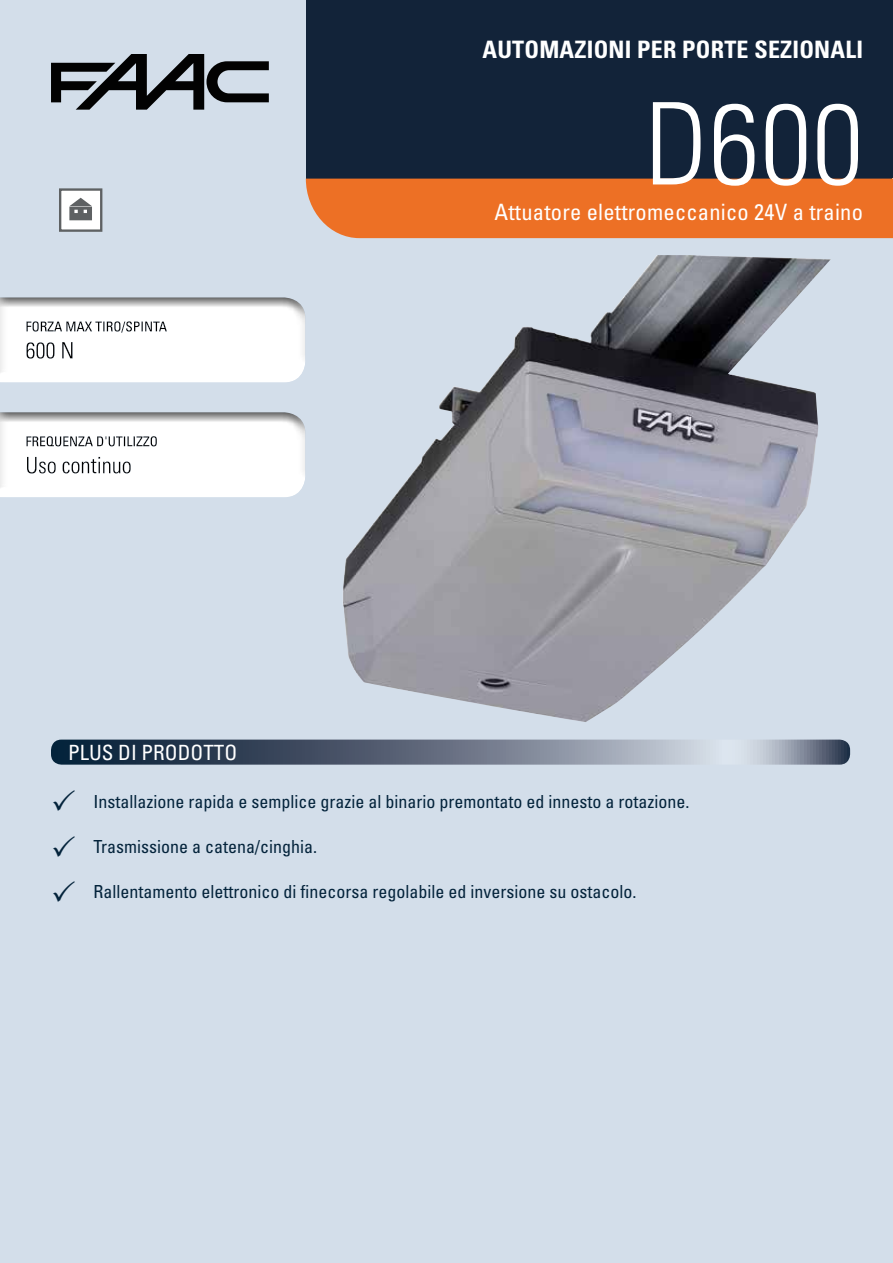
<style>
.page{position:relative;width:893px;height:1263px;background:#d3deea}
.page>*{position:absolute;margin:0;border:0;box-sizing:border-box;transform-origin:0 0}
.t1{font:300 condensed 114px "Univers LT Std";color:#fff}
.t2{font:700 condensed 24px "Univers LT Std";letter-spacing:.01em;color:#fff}
.t3{font:condensed 22.5px "Univers LT Std";letter-spacing:.01em;color:#fff}
.t4{font:condensed 21px "Univers LT Std";color:#fff}
.t5{font:condensed 18px "Univers LT Std";color:#03233b}
</style>
<div class="page">
<div style="left:306px;top:0;width:587px;height:179px;background:#122339"></div>
<div style="left:306px;top:179px;width:587px;height:59px;background:#ed7025"></div>
<svg style="left:51px;top:54px;width:218px;height:56px"></svg>
<div style="left:60px;top:190px;width:41px;height:41px;background:#fff"></div>
<div style="left:59px;top:188px;width:43px;height:44px;border:2px solid #5e6163"></div>
<svg style="left:69px;top:198px;width:23px;height:22px"></svg>
<div style="left:0;top:358px;width:306px;height:25px;background:#fff"></div>
<div style="left:0;top:296px;width:306px;height:78px;background:#000;opacity:.75"></div>
<div style="left:0;top:472px;width:306px;height:26px;background:#fff"></div>
<div style="left:0;top:411px;width:306px;height:78px;background:#000;opacity:.75"></div>
<img style="left:343px;top:255px;width:488px;height:467px">
<svg style="left:51px;top:740px;width:799px;height:25px;background:#687486"></svg>
<h2 class="t2" style="left:482px;top:35px;width:382px">AUTOMAZIONI PER PORTE SEZIONALI</h2>
<h1 class="t1" style="left:644px;top:76px;width:220px">D600</h1>
<p class="t3" style="left:494px;top:198px;width:370px">Attuatore elettromeccanico 24V a traino</p>
<p class="t4" style="left:68px;top:739px;width:171px">PLUS DI PRODOTTO</p>
<p class="t5" style="left:93px;top:790px;width:597px">Installazione rapida e semplice grazie al binario premontato ed innesto a rotazione.</p>
<p class="t5" style="left:93px;top:835px;width:225px">Trasmissione a catena/cinghia.</p>
<p class="t5" style="left:93px;top:881px;width:544px">Rallentamento elettronico di finecorsa regolabile ed inversione su ostacolo.</p>
</div>
